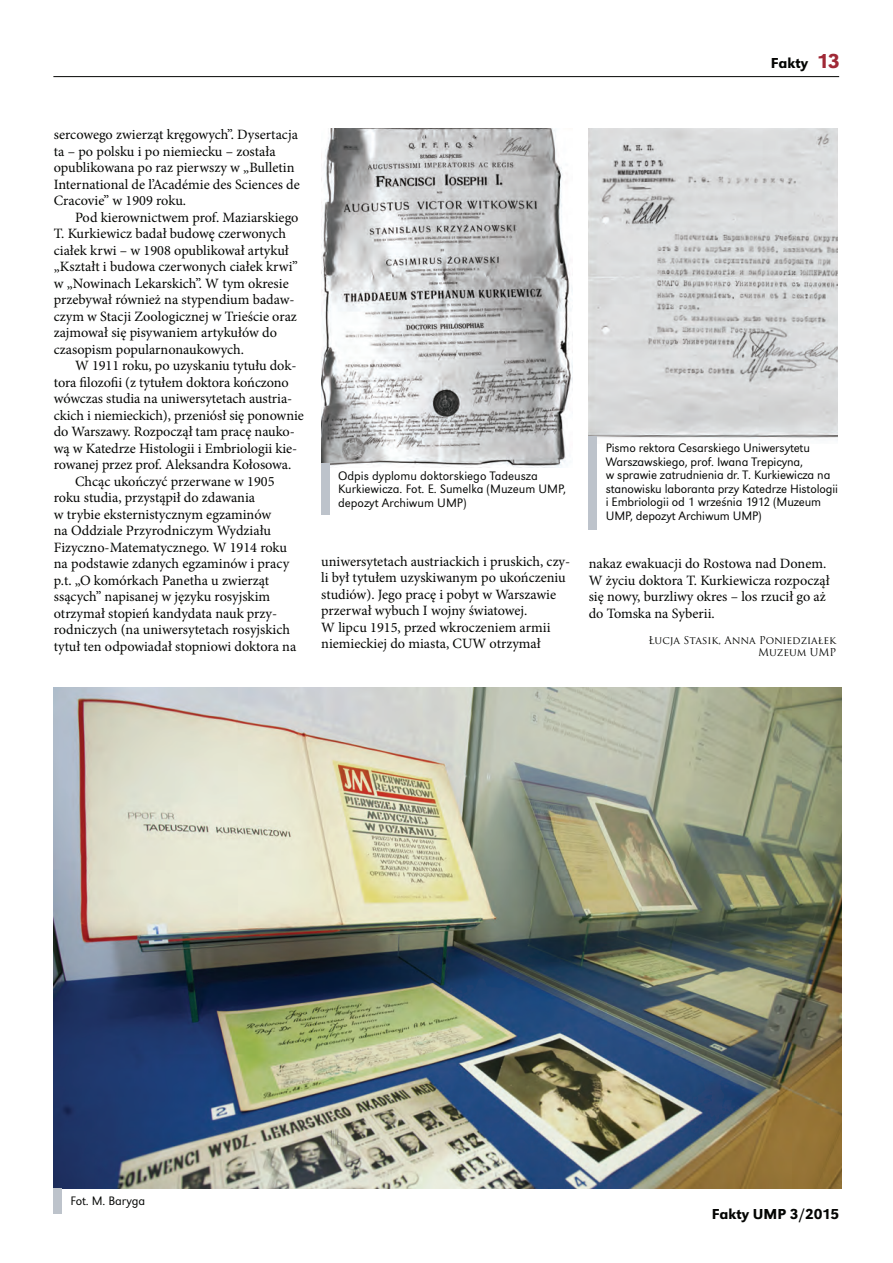
<style>
.page{position:relative;width:893px;height:1263px;background:#fff}
.page>*{position:absolute;margin:0;border:0;box-sizing:border-box;transform-origin:0 0}
.t1{font:500 15px "URW Grotesk TEE";color:#040503}
.t2{font:14.25px/16.5px "Minion Pro";color:#040503}
.t3{font:300 12.75px/13.5px "URW Grotesk TEE";letter-spacing:-.01em;color:#040503}
.t4{font:10.5px/12.6px "Trajan Pro";color:#040503;text-align:right}
.s1{font-size:21px;color:#a02936}
</style>
<div class="page">
<hr style="left:53px;top:76px;width:786px;height:1px;background:#040503">
<img style="left:53px;top:687px;width:788px;height:501px">
<img style="left:588px;top:129px;width:249px;height:309px">
<div style="left:588px;top:436px;width:9px;height:94px;background:#bdc3cb"></div>
<img style="left:321px;top:129px;width:251px;height:339px">
<div style="left:321px;top:464px;width:8px;height:51px;background:#bdc3cb"></div>
<div style="left:53px;top:1188px;width:9px;height:26px;background:#bdc3cb"></div>
<p class="t1" style="left:770px;top:57px;width:71px">Fakty <span class="s1">13</span></p>
<p class="t2" style="left:54px;top:127px;width:247px">sercowego zwierząt kręgowych”. Dysertacja ta – po polsku i po niemiecku – została opublikowana po raz pierwszy w „Bulletin International de l’Académie des Sciences de Cracovie” w 1909 roku.</p>
<p class="t2" style="left:54px;top:210px;width:246px;text-indent:21px">Pod kierownictwem prof. Maziarskiego T. Kurkiewicz badał budowę czerwonych ciałek krwi – w 1908 opublikował artykuł „Kształt i budowa czerwonych ciałek krwi” w „Nowinach Lekarskich”. W tym okresie przebywał również na stypendium badaw&shy;czym w Stacji Zoologicznej w Trieście oraz zajmował się pisywaniem artykułów do czasopism popularnonaukowych.</p>
<p class="t2" style="left:75px;top:358px;width:223px">W 1911 roku, po uzyskaniu tytułu dok-</p>
<p class="t2" style="left:54px;top:375px;width:236px">tora filozofii (z tytułem doktora kończono</p>
<p class="t2" style="left:54px;top:391px;width:240px">wówczas studia na uniwersytetach austria-</p>
<p class="t2" style="left:54px;top:408px;width:251px">ckich i niemieckich), przeniósł się ponownie</p>
<p class="t2" style="left:54px;top:424px;width:242px">do Warszawy. Rozpoczął tam pracę nauko-</p>
<p class="t2" style="left:54px;top:441px;width:245px">wą w Katedrze Histologii i Embriologii kie-</p>
<p class="t2" style="left:54px;top:457px;width:239px">rowanej przez prof. Aleksandra Kołosowa.</p>
<p class="t2" style="left:75px;top:474px;width:201px">Chcąc ukończyć przerwane w 1905</p>
<p class="t2" style="left:54px;top:490px;width:203px">roku studia, przystąpił do zdawania</p>
<p class="t2" style="left:54px;top:507px;width:219px">w trybie eksternistycznym egzaminów</p>
<p class="t2" style="left:54px;top:523px;width:219px">na Oddziale Przyrodniczym Wydziału</p>
<p class="t2" style="left:54px;top:540px;width:235px">Fizyczno-Matematycznego. W 1914 roku</p>
<p class="t2" style="left:54px;top:556px;width:237px">na podstawie zdanych egzaminów i pracy</p>
<p class="t2" style="left:54px;top:573px;width:217px">p.t. „O komórkach Panetha u zwierząt</p>
<p class="t2" style="left:54px;top:589px;width:218px">ssących” napisanej w języku rosyjskim</p>
<p class="t2" style="left:54px;top:606px;width:225px">otrzymał stopień kandydata nauk przy-</p>
<p class="t2" style="left:54px;top:622px;width:238px">rodniczych (na uniwersytetach rosyjskich</p>
<p class="t2" style="left:54px;top:639px;width:244px">tytuł ten odpowiadał stopniowi doktora na</p>
<p class="t3" style="left:338px;top:470px;width:229px">Odpis dyplomu doktorskiego Tadeusza<br>Kurkiewicza. Fot. E. Sumelka (Muzeum UMP, depozyt Archiwum UMP)</p>
<p class="t3" style="left:605px;top:443px;width:234px">Pismo rektora Cesarskiego Uniwersytetu Warszawskiego, prof. Iwana Trepicyna,<br>w sprawie zatrudnienia dr. T. Kurkiewicza na stanowisku laboranta przy Katedrze Histologii i Embriologii od 1 września 1912 (Muzeum UMP, depozyt Archiwum UMP)</p>
<p class="t2" style="left:321px;top:554px;width:250px">uniwersytetach austriackich i pruskich, czy&shy;li był tytułem uzyskiwanym po ukończeniu studiów). Jego pracę i pobyt w Warszawie przerwał wybuch I wojny światowej.<br>W lipcu 1915, przed wkroczeniem armii niemieckiej do miasta, CUW otrzymał</p>
<p class="t2" style="left:588px;top:557px;width:242px">nakaz ewakuacji do Rostowa nad Donem.<br>W życiu doktora T. Kurkiewicza rozpoczął się nowy, burzliwy okres – los rzucił go aż do Tomska na Syberii.</p>
<p class="t4" style="left:648px;top:634px;width:189px">Łucja Stasik, Anna Poniedziałek<br>Muzeum UMP</p>
<p class="t3" style="left:70px;top:1195px;width:76px">Fot. M. Baryga</p>
<p class="t1" style="left:711px;top:1209px;width:129px">Fakty UMP 3/2015</p>
</div>
